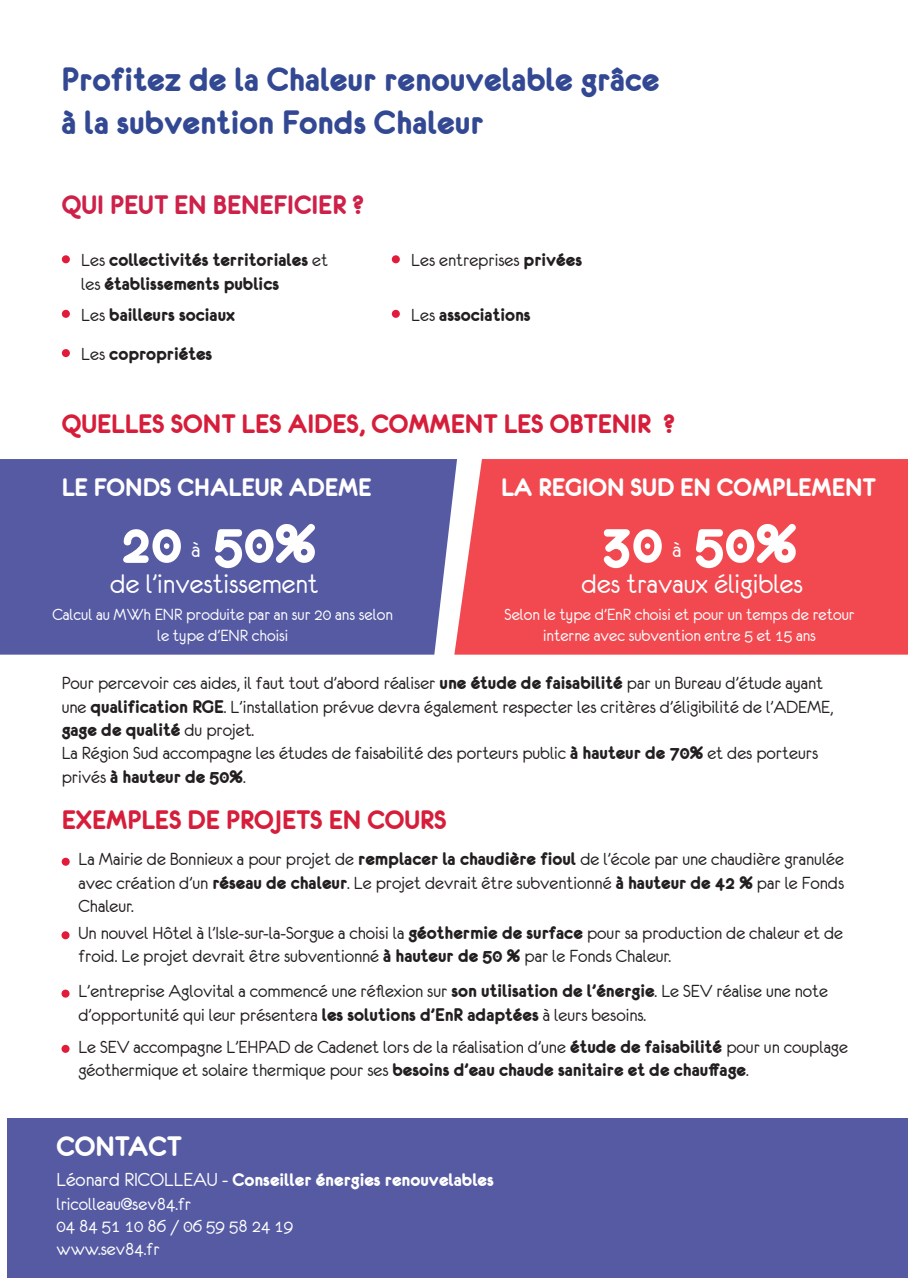
<style>
.page{position:relative;width:908px;height:1278px;background:#fff}
.page>*{position:absolute;margin:0;border:0;box-sizing:border-box;transform-origin:0 0}
.t1{font:60px "Eurofurencebold";color:#fff}
.t2{font:36px "Eurofurencebold";color:#334893}
.t3{font:30px "Eurofurenceregular";color:#fff}
.t4{font:30px "Eurofurencebold";color:#fff}
.t5{font:28.5px "Eurofurencebold";color:#d61e3b}
.t6{font:28.5px "Eurofurencebold";color:#ce2149}
.t7{font:27px "Eurofurencebold";color:#fff}
.t8{font:24px "Eurofurenceregular";color:#fff}
.t9{font:19.5px/23.4px "Eurofurenceregular";color:#231f20}
.t10{font:19.5px "Eurofurencebold";color:#231f20}
.t11{font:19.5px "Eurofurenceregular";color:#fff}
.t12{font:19.5px "Eurofurencebold";color:#fff}
.t13{font:18px "Eurofurenceregular";color:#fff}
.s1{font-family:"Eurofurenceregular"}
.s2{font-family:"Eurofurencebold"}
.s3{font-family:"Eurofurenceregular";font-size:21px}
</style>
<div class="page">
<div style="left:62px;top:255px;width:8px;height:8px;background:#e31b3b;border-radius:50%"></div>
<div style="left:392px;top:255px;width:8px;height:8px;background:#e31b3b;border-radius:50%"></div>
<div style="left:62px;top:310px;width:8px;height:8px;background:#e31b3b;border-radius:50%"></div>
<div style="left:392px;top:310px;width:8px;height:8px;background:#e31b3b;border-radius:50%"></div>
<div style="left:62px;top:349px;width:8px;height:8px;background:#e31b3b;border-radius:50%"></div>
<div style="left:0;top:459px;width:454px;height:196px;background:#555aa3"></div>
<div style="left:454px;top:459px;width:454px;height:196px;background:#f1494f"></div>
<div style="left:62px;top:858px;width:8px;height:8px;background:#e31b3b;border-radius:50%"></div>
<div style="left:61px;top:931px;width:9px;height:8px;background:#e31b3b;border-radius:50%"></div>
<svg style="left:61px;top:989px;width:9px;height:9px"></svg>
<div style="left:61px;top:1045px;width:9px;height:8px;background:#e31b3b;border-radius:50%"></div>
<div style="left:8px;top:1119px;width:900px;height:159px;background:#555aa3"></div>
<p class="t2" style="left:62px;top:62px;width:600px">Profitez de la Chaleur renouvelable grâce</p>
<p class="t2" style="left:62px;top:105px;width:423px">à la subvention Fonds Chaleur</p>
<p class="t6" style="left:62px;top:190px;width:304px">QUI PEUT EN BENEFICIER ?</p>
<p class="t10" style="left:81px;top:250px;width:248px"><span class="s1">Les</span> collectivités territoriales <span class="s1">et</span></p>
<p class="t10" style="left:81px;top:274px;width:199px"><span class="s1">les</span> établissements publics</p>
<p class="t9" style="left:411px;top:248px;width:172px">Les entreprises <span class="s2">privées</span></p>
<p class="t10" style="left:81px;top:305px;width:155px"><span class="s1">Les</span> bailleurs sociaux</p>
<p class="t10" style="left:411px;top:305px;width:121px"><span class="s1">Les</span> associations</p>
<p class="t10" style="left:81px;top:344px;width:133px"><span class="s1">Les</span> copropriétes</p>
<p class="t5" style="left:62px;top:409px;width:614px">QUELLES SONT LES AIDES, COMMENT LES OBTENIR ?</p>
<p class="t7" style="left:62px;top:473px;width:311px">LE FONDS CHALEUR ADEME</p>
<p class="t1" style="left:121px;top:513px;width:63px">20</p>
<p class="t7" style="left:501px;top:473px;width:376px">LA REGION SUD EN COMPLEMENT</p>
<p class="t1" style="left:601px;top:513px;width:63px">30</p>
<p class="t1" style="left:213px;top:513px;width:104px">50%</p>
<p class="t3" style="left:110px;top:569px;width:210px">de l’investissement</p>
<p class="t13" style="left:52px;top:605px;width:342px">Calcul au MWh ENR produite par an sur 20 ans selon</p>
<p class="t13" style="left:157px;top:627px;width:133px">le type d’ENR choisi</p>
<p class="t1" style="left:694px;top:513px;width:104px">50%</p>
<p class="t3" style="left:582px;top:569px;width:223px">des travaux éligibles</p>
<p class="t13" style="left:504px;top:605px;width:352px">Selon le type d’EnR choisi et pour un temps de retour</p>
<p class="t13" style="left:543px;top:627px;width:274px">interne avec subvention entre 5 et 15 ans</p>
<p class="t9" style="left:62px;top:671px;width:773px">Pour percevoir ces aides, il faut tout d’abord réaliser <span class="s2">une étude de faisabilité</span> par un Bureau d’étude ayant une <span class="s2">qualification RGE</span>. L’installation prévue devra également respecter les critères d’éligibilité de l’ADEME, <span class="s2">gage de qualité</span> du projet.</p>
<p class="t9" style="left:62px;top:741px;width:758px">La Région Sud accompagne les études de faisabilité des porteurs public <span class="s2">à hauteur de 70%</span> et des porteurs privés <span class="s2">à hauteur de 50%</span>.</p>
<p class="t5" style="left:62px;top:806px;width:386px">EXEMPLES DE PROJETS EN COURS</p>
<p class="t9" style="left:79px;top:848px;width:767px;text-align:justify">La Mairie de Bonnieux a pour projet de <span class="s2">remplacer la chaudière fioul</span> de l’école par une chaudière granulée avec création d’un <span class="s2">réseau de chaleur</span>. Le projet devrait être subventionné <span class="s2">à hauteur de 42 %</span> par le Fonds Chaleur.</p>
<p class="t9" style="left:78px;top:921px;width:766px">Un nouvel Hôtel à l’Isle-sur-la-Sorgue a choisi la <span class="s2">géothermie de surface</span> pour sa production de chaleur et de froid. Le projet devrait être subventionné <span class="s2">à hauteur de 50 %</span> par le Fonds Chaleur.</p>
<p class="t9" style="left:78px;top:979px;width:751px">L’entreprise Aglovital a commencé une réflexion sur <span class="s2">son utilisation de l’énergie</span>. Le SEV réalise une note d’opportunité qui leur présentera <span class="s2">les solutions d’EnR adaptées</span> à leurs besoins.</p>
<p class="t9" style="left:78px;top:1035px;width:771px">Le SEV accompagne L’EHPAD de Cadenet lors de la réalisation d’une <span class="s2">étude de faisabilité</span> pour un couplage géothermique et solaire thermique pour ses <span class="s2">besoins d’eau chaude sanitaire et de chauffage</span>.</p>
<p class="t8" style="left:192px;top:538px;width:10px">à</p>
<p class="t8" style="left:672px;top:538px;width:10px">à</p>
<p class="t4" style="left:56px;top:1131px;width:127px">CONTACT</p>
<p class="t12" style="left:56px;top:1170px;width:439px"><span class="s3">Léonard RICOLLEAU -</span> Conseiller énergies renouvelables</p>
<p class="t11" style="left:56px;top:1194px;width:136px">lricolleau@sev84.fr</p>
<p class="t11" style="left:56px;top:1216px;width:238px">04 84 51 10 86 / 06 59 58 24 19</p>
<p class="t11" style="left:56px;top:1239px;width:105px">www.sev84.fr</p>
</div>
